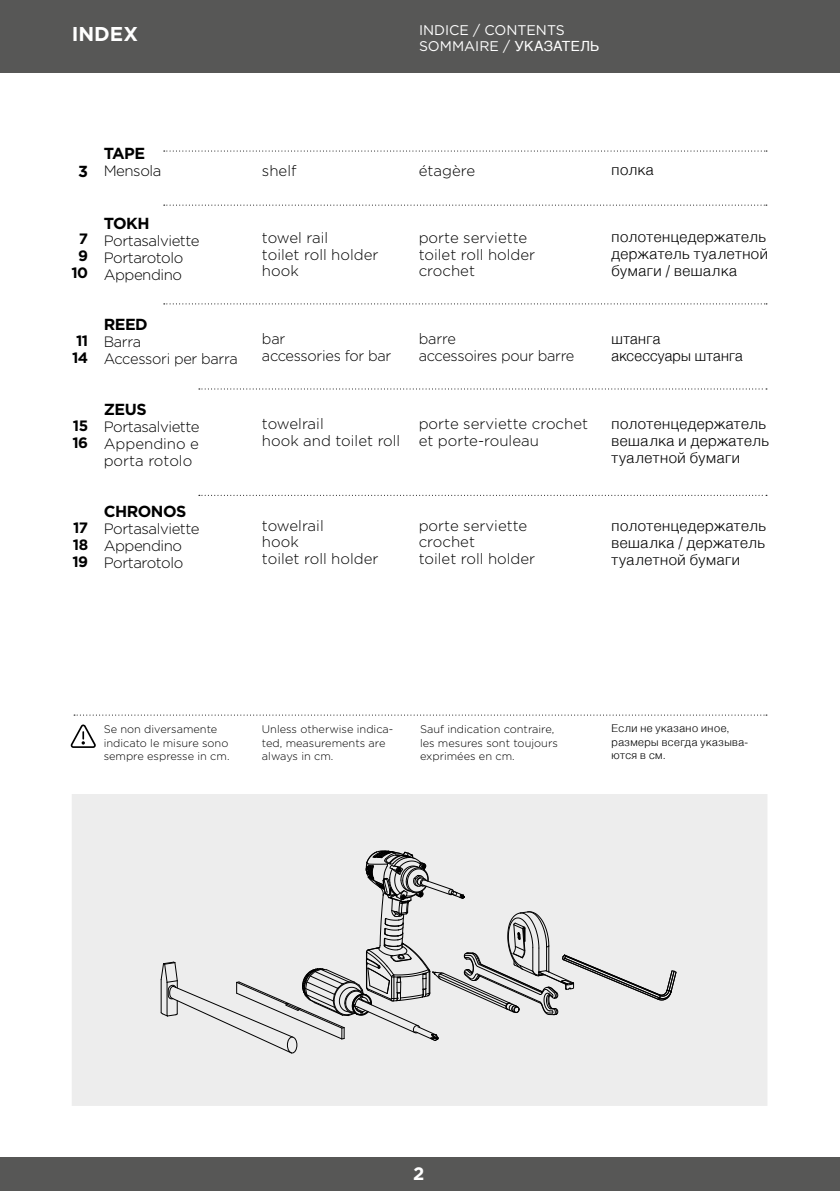
<style>
.page{position:relative;width:840px;height:1191px;background:#fff}
.page>*{position:absolute;margin:0;border:0;box-sizing:border-box;transform-origin:0 0}
.t1{font:700 20px "Gotham";color:#fff}
.t2{font:700 18px "Gotham";color:#fff}
.t3{font:700 16px "Gotham";letter-spacing:-.03em;color:#000}
.t4{font:300 15px/17px "Gotham";letter-spacing:-.015em;color:#000}
.t5{font:300 15px/17px "Helvetica";letter-spacing:.035em;color:#000}
.t6{font:700 15px/17px "Gotham";letter-spacing:-.03em;color:#000}
.t7{font:14px/16px "Gotham";color:#fff}
.t8{font:300 11px/13.2px "Gotham";color:#000}
.t9{font:300 11px/13.2px "Helvetica";letter-spacing:.045em;color:#000}
.s1{font-family:"Helvetica"}
</style>
<div class="page">
<div style="left:0;top:1157px;width:839px;height:34px;background:#575756"></div>
<div style="left:0;top:0;width:839px;height:72px;background:#575756"></div>
<hr style="left:839px;top:1157px;width:1px;height:34px;background:#575756">
<div style="left:72px;top:794px;width:695px;height:312px;background:#ededed"></div>
<svg style="left:161px;top:850px;width:515px;height:203px;background:#ddd"></svg>
<div style="left:287px;top:1037px;width:10px;height:16px;border:1px solid #000;border-radius:50%"></div>
<svg style="left:164px;top:205px;width:602px;height:1px"></svg>
<svg style="left:164px;top:150px;width:602px;height:1px"></svg>
<svg style="left:164px;top:303px;width:602px;height:1px"></svg>
<svg style="left:199px;top:388px;width:567px;height:1px"></svg>
<svg style="left:199px;top:495px;width:567px;height:1px"></svg>
<svg style="left:74px;top:714px;width:692px;height:1px"></svg>
<svg style="left:70px;top:724px;width:26px;height:24px"></svg>
<h1 class="t1" style="left:72px;top:20px;width:68px">INDEX</h1>
<p class="t7" style="left:419px;top:21px;width:182px">INDICE / CONTENTS<br>SOMMAIRE / <span class="s1">УКАЗАТЕЛЬ</span></p>
<p class="t3" style="left:78px;top:161px;width:11px">3</p>
<p class="t3" style="left:104px;top:143px;width:43px">TAPE</p>
<p class="t4" style="left:104px;top:162px;width:59px">Mensola</p>
<p class="t4" style="left:262px;top:162px;width:36px">shelf</p>
<p class="t4" style="left:418px;top:162px;width:58px">étagère</p>
<p class="t5" style="left:611px;top:160px;width:44px">полка</p>
<p class="t6" style="left:71px;top:230px;width:18px;text-align:center">7<br>9<br>10</p>
<p class="t6" style="left:72px;top:332px;width:18px">11<br>14</p>
<p class="t6" style="left:72px;top:417px;width:17px">15<br>16</p>
<p class="t6" style="left:72px;top:519px;width:17px;text-align:justify">17<br>18<br>19</p>
<p class="t3" style="left:104px;top:213px;width:47px">TOKH</p>
<p class="t4" style="left:104px;top:232px;width:97px">Portasalviette<br>Portarotolo<br>Appendino</p>
<p class="t3" style="left:104px;top:314px;width:46px">REED</p>
<p class="t4" style="left:104px;top:333px;width:135px">Barra<br>Accessori per barra</p>
<p class="t3" style="left:104px;top:399px;width:44px">ZEUS</p>
<p class="t4" style="left:104px;top:418px;width:97px;text-align:justify">Portasalviette Appendino e porta rotolo</p>
<p class="t3" style="left:104px;top:501px;width:84px">CHRONOS</p>
<p class="t4" style="left:104px;top:520px;width:97px">Portasalviette<br>Appendino<br>Portarotolo</p>
<p class="t4" style="left:262px;top:229px;width:118px;line-height:16.4px">towel rail<br>toilet roll holder hook</p>
<p class="t4" style="left:418px;top:229px;width:118px;line-height:16.4px">porte serviette toilet roll holder crochet</p>
<p class="t4" style="left:262px;top:330px;width:131px">bar<br>accessories for bar</p>
<p class="t4" style="left:418px;top:329px;width:157px">barre<br>accessoires pour barre</p>
<p class="t4" style="left:262px;top:414px;width:140px">towelrail<br>hook and toilet roll</p>
<p class="t4" style="left:418px;top:414px;width:171px">porte serviette crochet et porte-rouleau</p>
<p class="t4" style="left:262px;top:517px;width:118px;line-height:16.4px">towelrail<br>hook<br>toilet roll holder</p>
<p class="t4" style="left:418px;top:517px;width:118px;line-height:16.4px">porte serviette crochet<br>toilet roll holder</p>
<p class="t5" style="left:611px;top:227px;width:158px">полотенцедержатель держатель туалетной бумаги / вешалка</p>
<p class="t5" style="left:611px;top:329px;width:132px">штанга аксессуары штанга</p>
<p class="t5" style="left:611px;top:414px;width:159px">полотенцедержатель вешалка и держатель туалетной бумаги</p>
<p class="t5" style="left:611px;top:516px;width:156px;text-align:justify">полотенцедержатель вешалка / держатель туалетной бумаги</p>
<p class="t8" style="left:104px;top:722px;width:127px">Se non diversamente indicato le misure sono sempre espresse in cm.</p>
<p class="t8" style="left:262px;top:722px;width:133px">Unless otherwise indica&shy;ted, measurements are always in cm.</p>
<p class="t8" style="left:420px;top:722px;width:139px">Sauf indication contraire, les mesures sont toujours exprimées en cm.</p>
<p class="t9" style="left:611px;top:721px;width:138px">Если не указано иное, размеры всегда указыва&shy;ются в см.</p>
<p class="t2" style="left:413px;top:1161px;width:13px">2</p>
</div>
